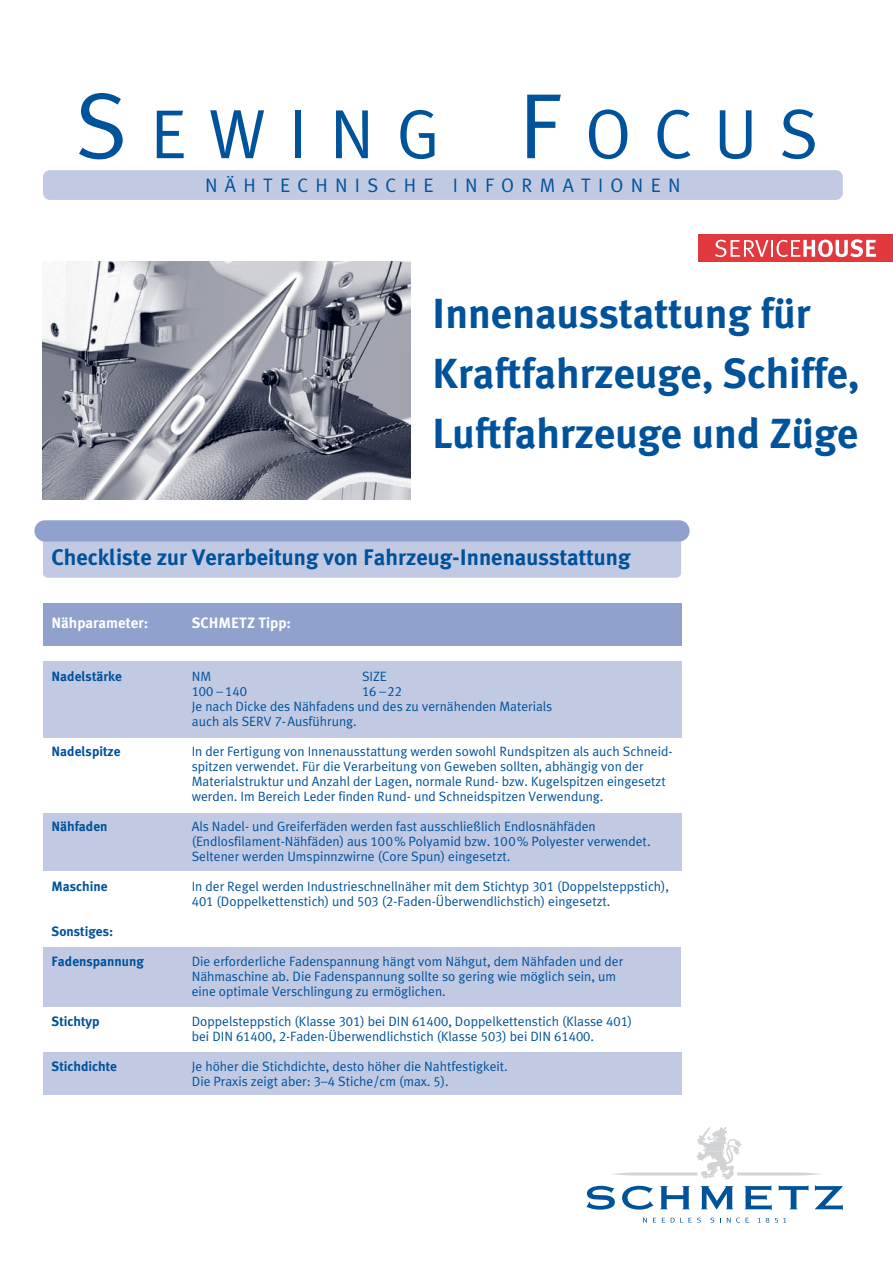
<style>
.page{position:relative;width:893px;height:1262px;background:#fff}
.page>*{position:absolute;margin:0;border:0;box-sizing:border-box;transform-origin:0 0}
.t1{font:69.75px "Meta Caps";letter-spacing:.33em;color:#00529b}
.t2{font:700 42px/60px "Schmetz";color:#00529b}
.t3{font:700 22.5px "Schmetz";color:#00529b}
.t4{font:19.5px "Schmetz Normal";letter-spacing:.375em;color:#00529b}
.t5{font:700 15px "Schmetz";color:#fff}
.t6{font:13.5px/15px "Schmetz Normal";color:#00529b}
.t7{font:700 13.5px "Schmetz";color:#00529b}
.s1{font-size:93px}
</style>
<div class="page">
<div style="left:698px;top:234px;width:194px;height:27px;background:#e1393e"></div>
<svg style="left:715px;top:239px;width:161px;height:18px"></svg>
<div style="left:43px;top:170px;width:799px;height:30px;background:#c1c9e3;border-radius:7px"></div>
<svg style="left:643px;top:1217px;width:4px;height:5px"></svg>
<svg style="left:653px;top:1217px;width:21px;height:5px"></svg>
<svg style="left:680px;top:1217px;width:11px;height:5px"></svg>
<svg style="left:697px;top:1217px;width:4px;height:5px"></svg>
<svg style="left:710px;top:1217px;width:4px;height:5px"></svg>
<svg style="left:720px;top:1217px;width:10px;height:5px"></svg>
<svg style="left:736px;top:1217px;width:12px;height:5px"></svg>
<svg style="left:757px;top:1217px;width:29px;height:5px"></svg>
<svg style="left:586px;top:1127px;width:256px;height:83px"></svg>
<img style="left:43px;top:262px;width:368px;height:238px">
<div style="left:43px;top:531px;width:638px;height:46px;background:#c1c9e3;border-radius:5px"></div>
<div style="left:34px;top:520px;width:655px;height:21px;background:#90a1cd;border-radius:11px"></div>
<div style="left:43px;top:603px;width:638px;height:42px;background:#90a1cd"></div>
<div style="left:43px;top:660px;width:638px;height:77px;background:#c1c9e3"></div>
<div style="left:43px;top:946px;width:637px;height:60px;background:#c1c9e3"></div>
<div style="left:43px;top:1052px;width:638px;height:42px;background:#c1c9e3"></div>
<div style="left:43px;top:813px;width:638px;height:58px;background:#c1c9e3"></div>
<h1 class="t1" style="left:76px;top:93px;width:744px"><span class="s1">S</span>EWING <span class="s1">F</span>OCUS</h1>
<h3 class="t4" style="left:205px;top:178px;width:477px">NÄHTECHNISCHE INFORMATIONEN</h3>
<h2 class="t2" style="left:432px;top:286px;width:428px">Innenausstattung für<br>Kraftfahrzeuge, Schiffe,<br>Luftfahrzeuge und Züge</h2>
<h3 class="t3" style="left:51px;top:548px;width:580px">Checkliste zur Verarbeitung von Fahrzeug-Innenausstattung</h3>
<p class="t5" style="left:51px;top:617px;width:98px">Nähparameter:</p>
<p class="t5" style="left:192px;top:617px;width:101px">SCHMETZ Tipp:</p>
<p class="t7" style="left:51px;top:671px;width:72px">Nadelstärke</p>
<p class="t6" style="left:192px;top:669px;width:21px">NM</p>
<p class="t6" style="left:362px;top:669px;width:26px">SIZE</p>
<p class="t6" style="left:192px;top:684px;width:57px">100 – 140</p>
<p class="t6" style="left:192px;top:684px;width:362px;text-indent:170px">16 – 22<br>Je nach Dicke des Nähfadens und des zu vernähenden Materials auch als SERV 7-Ausführung.</p>
<p class="t7" style="left:51px;top:746px;width:71px">Nadelspitze</p>
<p class="t6" style="left:192px;top:744px;width:482px">In der Fertigung von Innenausstattung werden sowohl Rundspitzen als auch Schneid&shy;spitzen verwendet. Für die Verarbeitung von Geweben sollten, abhängig von der Materialstruktur und Anzahl der Lagen, normale Rund- bzw. Kugelspitzen eingesetzt werden. Im Bereich Leder finden Rund- und Schneidspitzen Verwendung.</p>
<p class="t7" style="left:51px;top:821px;width:58px">Nähfaden</p>
<p class="t6" style="left:192px;top:819px;width:460px">Als Nadel- und Greiferfäden werden fast ausschließlich Endlosnähfäden (Endlosfilament-Nähfäden) aus 100% Polyamid bzw. 100% Polyester verwendet.<br>Seltener werden Umspinnzwirne (Core Spun) eingesetzt.</p>
<p class="t7" style="left:51px;top:881px;width:58px">Maschine</p>
<p class="t6" style="left:192px;top:879px;width:479px">In der Regel werden Industrieschnellnäher mit dem Stichtyp 301 (Doppelsteppstich),<br>401 (Doppelkettenstich) und 503 (2-Faden-Überwendlichstich) eingesetzt.</p>
<p class="t7" style="left:51px;top:926px;width:63px">Sonstiges:</p>
<p class="t7" style="left:51px;top:956px;width:94px">Fadenspannung</p>
<p class="t6" style="left:192px;top:954px;width:433px">Die erforderliche Fadenspannung hängt vom Nähgut, dem Nähfaden und der<br>Nähmaschine ab. Die Fadenspannung sollte so gering wie möglich sein, um eine optimale Verschlingung zu ermöglichen.</p>
<p class="t7" style="left:51px;top:1016px;width:50px">Stichtyp</p>
<p class="t6" style="left:192px;top:1014px;width:442px">Doppelsteppstich (Klasse 301) bei DIN 61400, Doppelkettenstich (Klasse 401) bei DIN 61400, 2-Faden-Überwendlichstich (Klasse 503) bei DIN 61400.</p>
<p class="t7" style="left:51px;top:1061px;width:67px">Stichdichte</p>
<p class="t6" style="left:192px;top:1059px;width:317px">Je höher die Stichdichte, desto höher die Nahtfestigkeit.<br>Die Praxis zeigt aber: 3–4 Stiche/cm (max. 5).</p>
</div>
